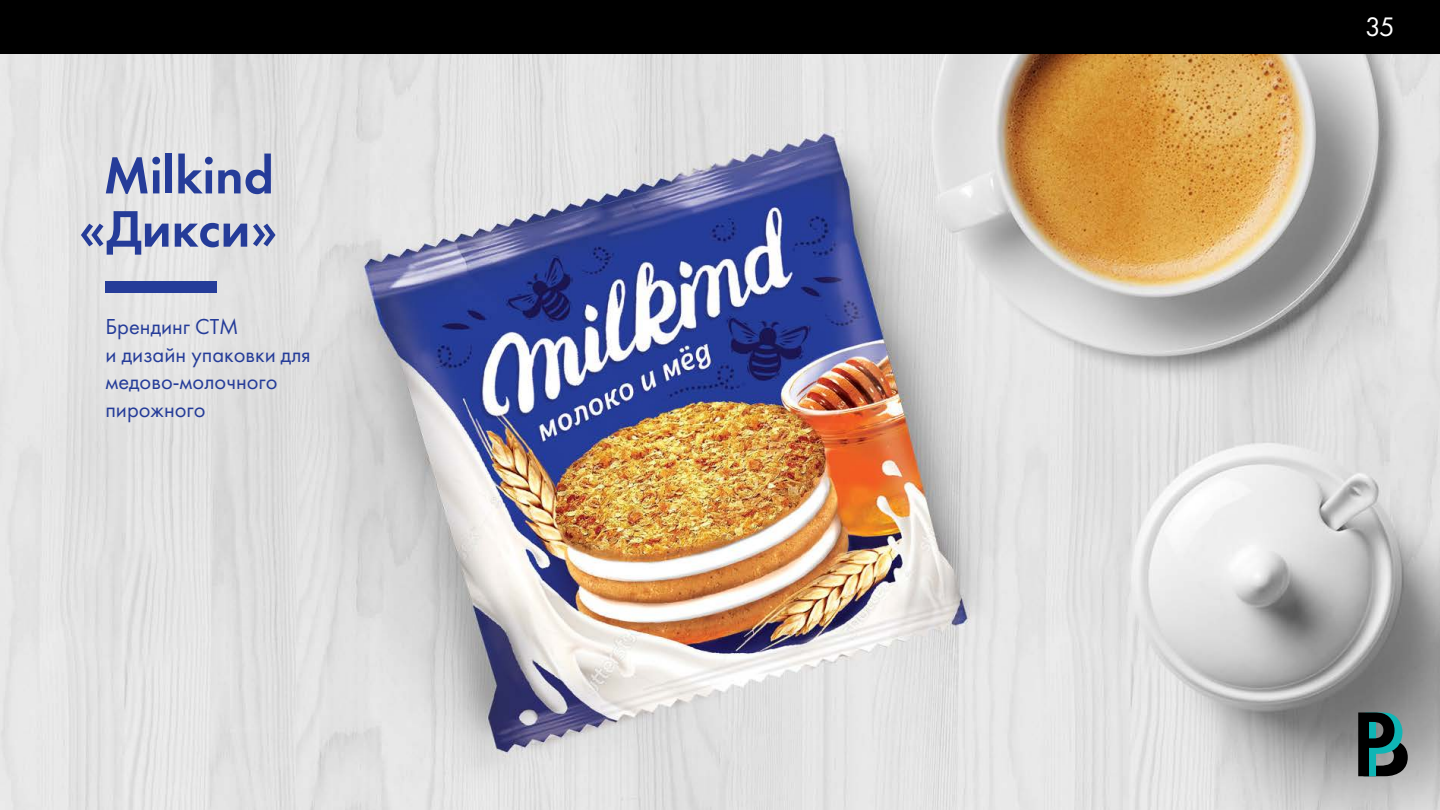
<style>
.page{position:relative;width:1440px;height:810px;background:#fff}
.page>*{position:absolute;margin:0;border:0;box-sizing:border-box;transform-origin:0 0}
.t1{font:italic 53.25px/53.2px "Futura Demi C";color:#253c99;text-align:center}
.t2{font:27.75px "Futura Book C";color:#fff}
.t3{font:italic 22.5px/27.8px "Futura Book C";color:#253c99}
</style>
<div class="page">
<div style="left:0;top:0;width:1440px;height:54px;background:#000"></div>
<img style="left:0;top:54px;width:1440px;height:756px">
<div style="left:105px;top:281px;width:112px;height:11px;background:#253c99"></div>
<svg style="left:1358px;top:713px;width:50px;height:63px;background:#244949"></svg>
<h1 class="t1" style="left:79px;top:149px;width:200px">Milkind «Дикси»</h1>
<p class="t3" style="left:105px;top:313px;width:207px">Брендинг CTM<br>и дизайн упаковки для медово-молочного пирожного</p>
<p class="t2" style="left:1365px;top:12px;width:31px">35</p>
</div>
